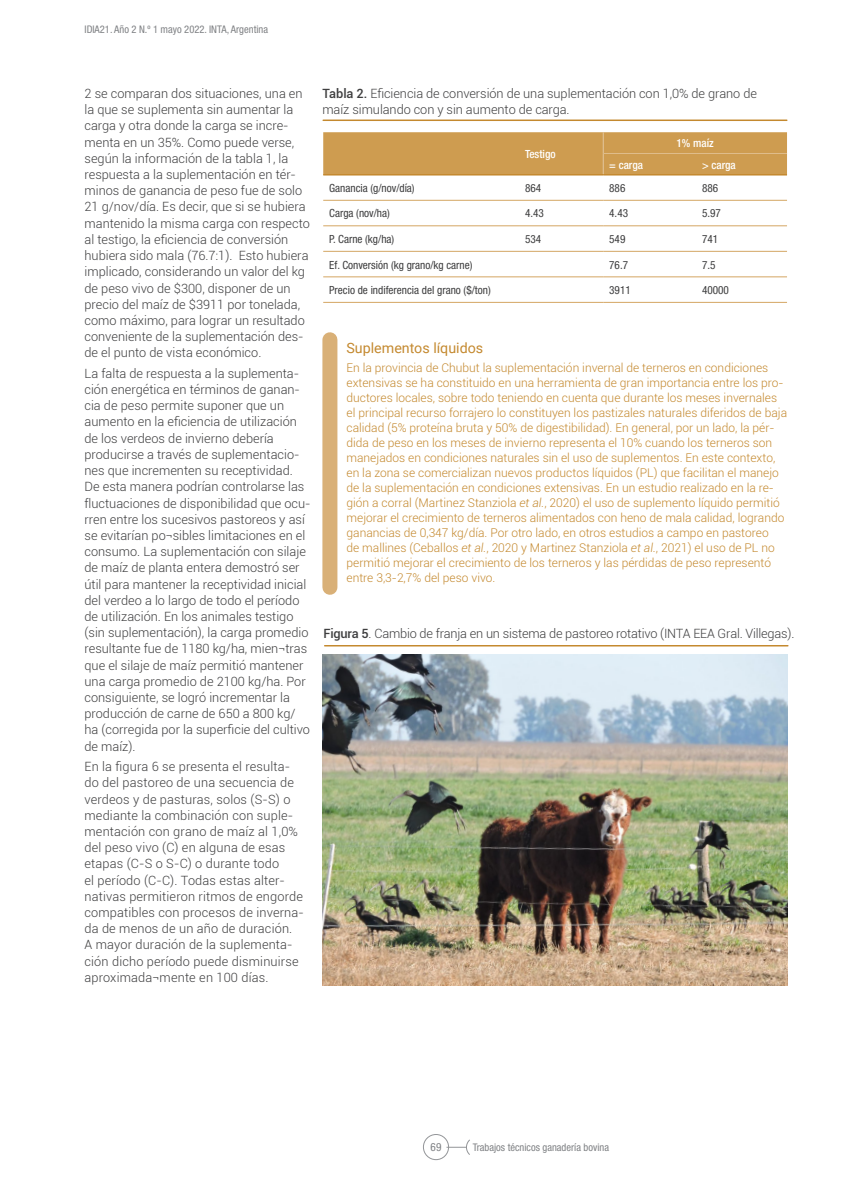
<style>
.page{position:relative;width:851px;height:1191px;background:#fff}
.page>*{position:absolute;margin:0;border:0;box-sizing:border-box;transform-origin:0 0}
.contenido{font:14.25px "Roboto";color:#c4892f}
.contenido-2{font:300 12.75px/16.2px "Roboto";color:#3e3e3f}
.contenido-3{font:300 12px/15px "Roboto";color:#c4892f}
.cuadros{font:condensed 11.25px "Helvetica Neue";color:#3e3e3f}
.contenido-4{font:500 condensed 11.25px "Helvetica Neue";color:#fff}
.t1{font:condensed 11.25px "Helvetica Neue LT Pro";color:#808285}
.t2{font:condensed 10.5px "Helvetica Neue LT Pro";color:#808285}
.t3{font:condensed 10.5px "Helvetica Neue";color:#808285}
.s1{font-weight:500}
.s2{font-style:italic}
</style>
<div class="page">
<div style="left:423px;top:1134px;width:25px;height:25px;border:1px solid #939598;border-radius:50%"></div>
<svg style="left:446px;top:1139px;width:24px;height:16px"></svg>
<hr style="left:323px;top:200px;width:196px;height:1px;background:#d4a663">
<hr style="left:519px;top:200px;width:84px;height:1px;background:#d4a663">
<hr style="left:603px;top:200px;width:93px;height:1px;background:#d4a663">
<hr style="left:696px;top:200px;width:90px;height:1px;background:#d4a663">
<hr style="left:323px;top:225px;width:196px;height:1px;background:#d4a663">
<hr style="left:519px;top:225px;width:84px;height:1px;background:#d4a663">
<hr style="left:603px;top:225px;width:93px;height:1px;background:#d4a663">
<hr style="left:696px;top:225px;width:90px;height:1px;background:#d4a663">
<hr style="left:323px;top:251px;width:196px;height:1px;background:#d4a663">
<hr style="left:519px;top:251px;width:84px;height:1px;background:#d4a663">
<hr style="left:603px;top:251px;width:93px;height:1px;background:#d4a663">
<hr style="left:696px;top:251px;width:90px;height:1px;background:#d4a663">
<hr style="left:323px;top:276px;width:196px;height:1px;background:#d4a663">
<hr style="left:519px;top:276px;width:84px;height:1px;background:#d4a663">
<hr style="left:603px;top:276px;width:93px;height:1px;background:#d4a663">
<hr style="left:696px;top:276px;width:90px;height:1px;background:#d4a663">
<hr style="left:323px;top:302px;width:196px;height:1px;background:#d4a663">
<hr style="left:519px;top:302px;width:84px;height:1px;background:#d4a663">
<hr style="left:603px;top:302px;width:93px;height:1px;background:#d4a663">
<hr style="left:696px;top:302px;width:90px;height:1px;background:#d4a663">
<div style="left:323px;top:132px;width:463px;height:43px;background:#ce9c50"></div>
<hr style="left:519px;top:174px;width:84px;height:1px;background:#c4892f">
<hr style="left:323px;top:119px;width:463px;height:2px;background:#c4892f">
<img style="left:322px;top:654px;width:465px;height:331px">
<hr style="left:324px;top:645px;width:463px;height:1px;background:#c4892f">
<div style="left:322px;top:340px;width:15px;height:247px;background:#d9b077"></div>
<p class="t2" style="left:84px;top:23px;width:185px">IDIA21. Año 2 N.º 1 mayo 2022. INTA, Argentina</p>
<p class="contenido-2" style="left:84px;top:85px;width:227px">2 se comparan dos situaciones, una en la que se suplementa sin aumentar la carga y otra donde la carga se incre&shy;menta en un 35%. Como puede verse, según la información de la tabla 1, la respuesta a la suplementación en tér&shy;minos de ganancia de peso fue de solo 21 g/nov/día. Es decir, que si se hubiera mantenido la misma carga con respecto al testigo, la eficiencia de conversión hubiera sido mala (76.7:1). Esto hubiera implicado, considerando un valor del kg de peso vivo de $300, disponer de un precio del maíz de $3911 por tonelada, como máximo, para lograr un resultado conveniente de la suplementación des&shy;de el punto de vista económico.</p>
<p class="contenido-2" style="left:84px;top:365px;width:227px">La falta de respuesta a la suplementa&shy;ción energética en términos de ganan&shy;cia de peso permite suponer que un aumento en la eficiencia de utilización de los verdeos de invierno debería producirse a través de suplementacio&shy;nes que incrementen su receptividad.<br>De esta manera podrían controlarse las fluctuaciones de disponibilidad que ocu&shy;rren entre los sucesivos pastoreos y así se evitarían po¬sibles limitaciones en el consumo. La suplementación con silaje de maíz de planta entera demostró ser útil para mantener la receptividad inicial del verdeo a lo largo de todo el período de utilización. En los animales testigo (sin suplementación), la carga promedio resultante fue de 1180 kg/ha, mien¬tras que el silaje de maíz permitió mantener una carga promedio de 2100 kg/ha. Por consiguiente, se logró incrementar la producción de carne de 650 a 800 kg/ ha (corregida por la superficie del cultivo de maíz).</p>
<p class="contenido-2" style="left:84px;top:758px;width:221px">En la figura 6 se presenta el resulta&shy;do del pastoreo de una secuencia de verdeos y de pasturas, solos (S-S) o mediante la combinación con suple&shy;mentación con grano de maíz al 1,0% del peso vivo (C) en alguna de esas etapas (C-S o S-C) o durante todo<br>el período (C-C). Todas estas alter&shy;nativas permitieron ritmos de engorde compatibles con procesos de inverna&shy;da de menos de un año de duración.<br>A mayor duración de la suplementa&shy;ción dicho período puede disminuirse aproximada¬mente en 100 días.</p>
<p class="contenido-2" style="left:322px;top:85px;width:436px;line-height:15.8px"><span class="s1">Tabla 2.</span> Eficiencia de conversión de una suplementación con 1,0% de grano de maíz simulando con y sin aumento de carga.</p>
<p class="contenido-4" style="left:525px;top:147px;width:32px">Testigo</p>
<p class="contenido-4" style="left:676px;top:137px;width:39px">1% maíz</p>
<p class="contenido-4" style="left:609px;top:158px;width:35px">= carga</p>
<p class="contenido-4" style="left:702px;top:158px;width:35px">&gt; carga</p>
<p class="cuadros" style="left:329px;top:181px;width:87px">Ganancia (g/nov/día)</p>
<p class="cuadros" style="left:525px;top:181px;width:18px">864</p>
<p class="cuadros" style="left:609px;top:181px;width:18px">886</p>
<p class="cuadros" style="left:702px;top:181px;width:18px">886</p>
<p class="cuadros" style="left:329px;top:207px;width:62px">Carga (nov/ha)</p>
<p class="cuadros" style="left:525px;top:207px;width:20px">4.43</p>
<p class="cuadros" style="left:609px;top:207px;width:20px">4.43</p>
<p class="cuadros" style="left:702px;top:207px;width:20px">5.97</p>
<p class="cuadros" style="left:329px;top:232px;width:66px">P. Carne (kg/ha)</p>
<p class="cuadros" style="left:525px;top:232px;width:18px">534</p>
<p class="cuadros" style="left:609px;top:232px;width:18px">549</p>
<p class="cuadros" style="left:702px;top:232px;width:18px">741</p>
<p class="cuadros" style="left:329px;top:258px;width:145px">Ef. Conversión (kg grano/kg carne)</p>
<p class="cuadros" style="left:609px;top:258px;width:20px">76.7</p>
<p class="cuadros" style="left:702px;top:258px;width:15px">7.5</p>
<p class="cuadros" style="left:329px;top:283px;width:163px">Precio de indiferencia del grano ($/ton)</p>
<p class="cuadros" style="left:609px;top:283px;width:23px">3911</p>
<p class="cuadros" style="left:702px;top:283px;width:28px">40000</p>
<p class="contenido" style="left:346px;top:338px;width:138px">Suplementos líquidos</p>
<p class="contenido-3" style="left:346px;top:360px;width:442px">En la provincia de Chubut la suplementación invernal de terneros en condiciones extensivas se ha constituido en una herramienta de gran importancia entre los pro&shy;ductores locales, sobre todo teniendo en cuenta que durante los meses invernales el principal recurso forrajero lo constituyen los pastizales naturales diferidos de baja calidad (5% proteína bruta y 50% de digestibilidad). En general, por un lado, la pér&shy;dida de peso en los meses de invierno representa el 10% cuando los terneros son manejados en condiciones naturales sin el uso de suplementos. En este contexto, en la zona se comercializan nuevos productos líquidos (PL) que facilitan el manejo de la suplementación en condiciones extensivas. En un estudio realizado en la re&shy;gión a corral (Martinez Stanziola <span class="s2">et al.</span>, 2020) el uso de suplemento líquido permitió mejorar el crecimiento de terneros alimentados con heno de mala calidad, logrando ganancias de 0,347 kg/día. Por otro lado, en otros estudios a campo en pastoreo<br>de mallines (Ceballos <span class="s2">et al.</span>, 2020 y Martinez Stanziola <span class="s2">et al.</span>, 2021) el uso de PL no permitió mejorar el crecimiento de los terneros y las pérdidas de peso representó entre 3,3-2,7% del peso vivo.</p>
<p class="contenido-2" style="left:323px;top:625px;width:472px"><span class="s1">Figura 5</span>. Cambio de franja en un sistema de pastoreo rotativo (INTA EEA Gral. Villegas).</p>
<p class="t1" style="left:430px;top:1140px;width:12px">69</p>
<p class="t3" style="left:472px;top:1141px;width:138px">Trabajos técnicos ganadería bovina</p>
</div>
